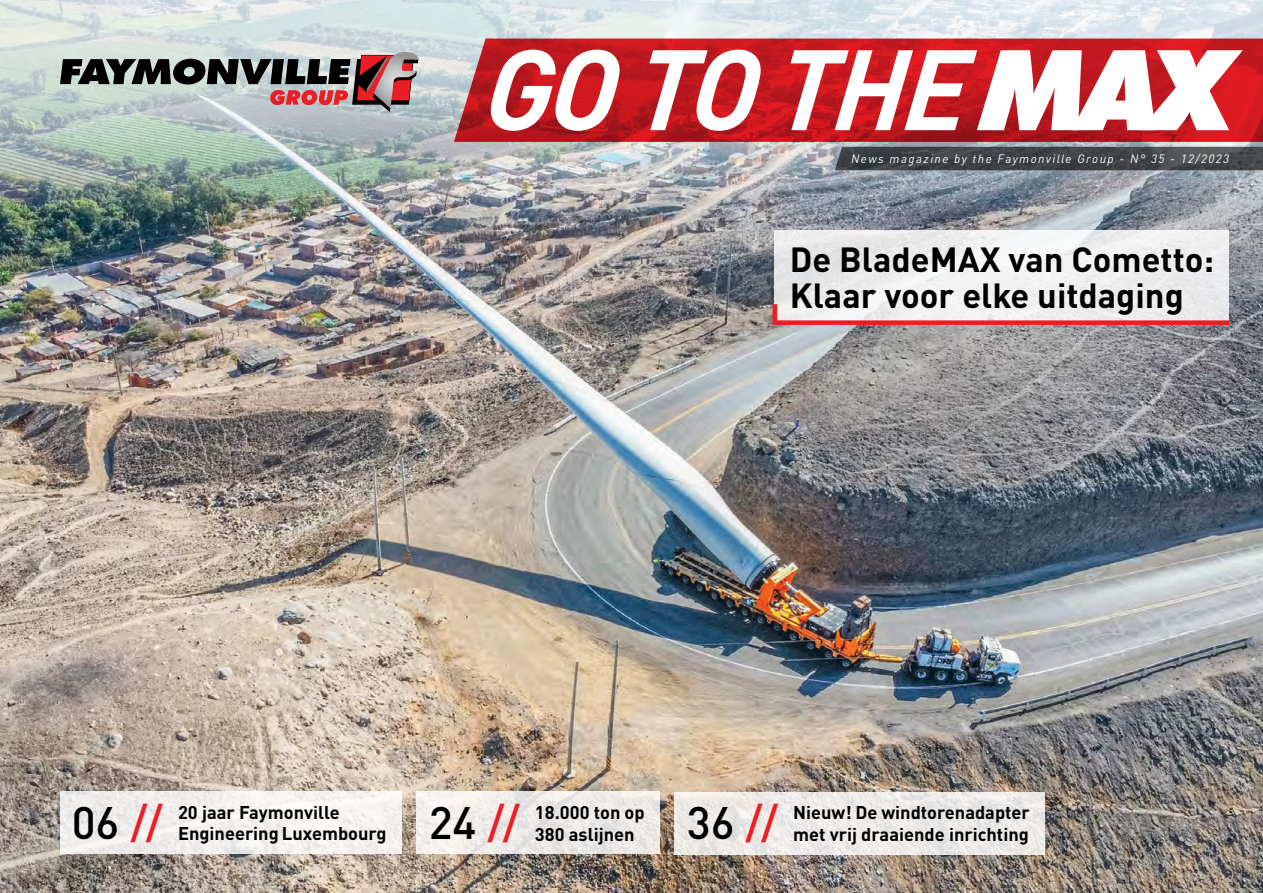
<style>
.page{position:relative;width:1263px;height:893px;background:#fff}
.page>*{position:absolute;margin:0;border:0;box-sizing:border-box;transform-origin:0 0}
.t1{font:500 45px "DIN Pro";color:#000}
.t2{font:700 34.5px/36px "DIN Pro";color:#000}
.t3{font:700 18.15px "DIN Pro";color:#000}
.t4{font:italic 12px "DIN Pro";letter-spacing:.12em;color:#fff}
.s1{color:#ed1d24}
</style>
<div class="page">
<img style="left:0;top:0;width:1263px;height:893px">
<svg style="left:454px;top:39px;width:809px;height:103px;background:#bf262c"></svg>
<svg style="left:835px;top:147px;width:428px;height:23px;background:#41464a"></svg>
<svg style="left:60px;top:52px;width:358px;height:60px;background:#938989"></svg>
<svg style="left:490px;top:50px;width:753px;height:81px"></svg>
<div style="left:775px;top:230px;width:454px;height:93px;background:linear-gradient(to right,#eaebeb,#f1f2f2)"></div>
<svg style="left:770px;top:300px;width:463px;height:27px"></svg>
<svg style="left:675px;top:792px;width:370px;height:62px;background:#ece9e7"></svg>
<svg style="left:416px;top:791px;width:244px;height:63px;fill:#efece9"></svg>
<div style="left:60px;top:791px;width:341px;height:63px;background:#f3f1ef"></div>
<p class="t4" style="left:851px;top:149px;width:379px">News magazine by the Faymonville Group - N° 35 - 12/2023</p>
<h2 class="t2" style="left:790px;top:237px;width:426px">De BladeMAX van Cometto:<br>Klaar voor elke uitdaging</h2>
<h1 class="t1" style="left:72px;top:786px;width:93px">06 <span class="s1">//</span></h1>
<p class="t3" style="left:178px;top:797px;width:163px">20 jaar Faymonville</p>
<p class="t3" style="left:178px;top:819px;width:210px">Engineering Luxembourg</p>
<h1 class="t1" style="left:429px;top:786px;width:93px">24 <span class="s1">//</span></h1>
<p class="t3" style="left:535px;top:797px;width:111px">18.000 ton op</p>
<p class="t3" style="left:535px;top:819px;width:101px">380 aslijnen</p>
<h1 class="t1" style="left:687px;top:786px;width:93px">36 <span class="s1">//</span></h1>
<p class="t3" style="left:793px;top:797px;width:238px">Nieuw! De windtorenadapter</p>
<p class="t3" style="left:793px;top:819px;width:237px">met vrij draaiende inrichting</p>
</div>
